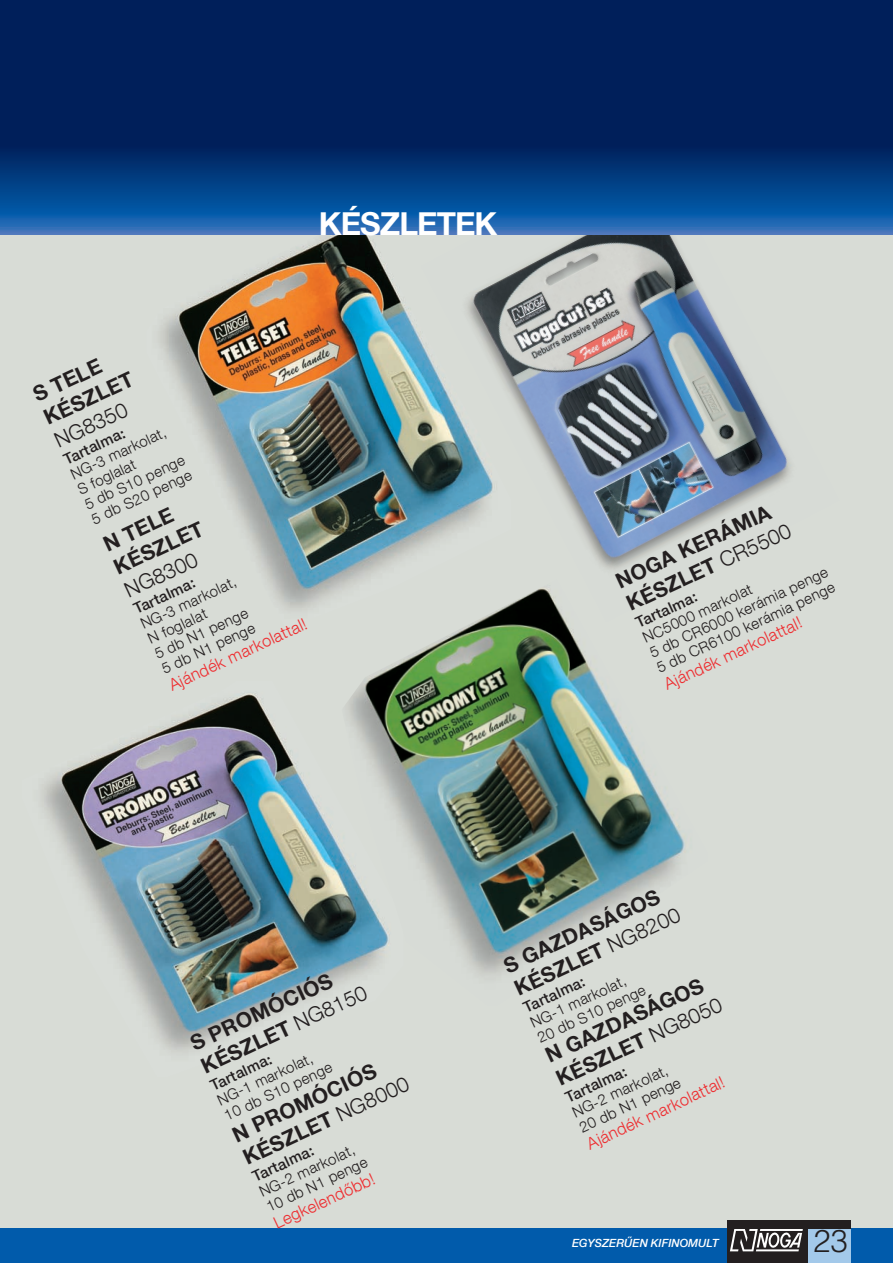
<style>
.page{position:relative;width:893px;height:1263px;background:#d8dcd6}
.page>*{position:absolute;margin:0;border:0;box-sizing:border-box;transform-origin:0 0}
.Szerszámcsoport{font:700 31.65px "Helvetica Neue LT Com";letter-spacing:-.03em;color:#fff}
.t1{font:300 31.5px "Helvetica LT Std";color:#231f20}
.Szerszámcsoport-2{font:700 21px/25.2px "Helvetica Neue LT Com";color:#231f20}
.Szerszámcsoport-3{font:300 16.5px "Helvetica Neue LT Com";color:#ee2e31}
.Szerszámcsoport-4{font:300 15px "Helvetica Neue LT Com";color:#231f20}
.Szerszámcsoport-5{font:500 15px "Helvetica Neue LT Com";color:#231f20}
.SIMPLY_SOPHISTICATED{font:italic 500 11.25px "Helvetica Neue LT Com";color:#fff}
.s1{font-weight:300}
</style>
<div class="page">
<img style="left:160px;top:235px;width:261px;height:374px">
<div style="left:0;top:1229px;width:893px;height:34px;background:#015bab"></div>
<div style="left:727px;top:1220px;width:123px;height:43px;background:#231f20"></div>
<div style="left:808px;top:1229px;width:42px;height:34px;background:#a3c9ea"></div>
<hr style="left:760px;top:1229px;width:43px;height:2px;background:#fff">
<svg style="left:730px;top:1229px;width:72px;height:22px"></svg>
<img style="left:43px;top:694px;width:299px;height:357px">
<img style="left:421px;top:235px;width:370px;height:335px">
<img style="left:342px;top:579px;width:343px;height:403px">
<div style="left:0;top:0;width:893px;height:146px;background:#001f5a"></div>
<div style="left:0;top:145px;width:893px;height:69px;background:linear-gradient(to bottom,#00205a,#015aa8)"></div>
<div style="left:0;top:213px;width:893px;height:22px;background:linear-gradient(to bottom,#005aab,#4b77bc)"></div>
<p class="Szerszámcsoport" style="left:319px;top:203px;width:180px">KÉSZLETEK</p>
<p class="Szerszámcsoport-2" style="left:29px;top:384px;width:75px;rotate:-25deg">S TELE</p>
<p class="Szerszámcsoport-2" style="left:39px;top:406px;width:98px;rotate:-25deg">KÉSZLET<br><span class="s1">NG8350</span></p>
<p class="Szerszámcsoport-4" style="left:68px;top:467px;width:105px;rotate:-25deg">NG-3 markolat,</p>
<p class="Szerszámcsoport-5" style="left:61px;top:452px;width:67px;rotate:-25deg">Tartalma:</p>
<p class="Szerszámcsoport-4" style="left:82px;top:497px;width:110px;rotate:-25deg">5 db S10 penge</p>
<p class="Szerszámcsoport-4" style="left:75px;top:482px;width:64px;rotate:-25deg">S foglalat</p>
<p class="Szerszámcsoport-4" style="left:89px;top:512px;width:110px;rotate:-25deg">5 db S20 penge</p>
<p class="Szerszámcsoport-2" style="left:99px;top:533px;width:76px;rotate:-25deg">N TELE</p>
<p class="Szerszámcsoport-2" style="left:110px;top:556px;width:98px;rotate:-25deg">KÉSZLET<br><span class="s1">NG8300</span></p>
<p class="Szerszámcsoport-4" style="left:138px;top:616px;width:105px;rotate:-25deg">NG-3 markolat,</p>
<p class="Szerszámcsoport-5" style="left:131px;top:601px;width:67px;rotate:-25deg">Tartalma:</p>
<p class="Szerszámcsoport-4" style="left:145px;top:631px;width:65px;rotate:-25deg">N foglalat</p>
<p class="Szerszámcsoport-4" style="left:152px;top:646px;width:103px;rotate:-25deg">5 db N1 penge</p>
<p class="Szerszámcsoport-3" style="left:166px;top:677px;width:151px;rotate:-25deg">Ajándék markolattal!</p>
<p class="Szerszámcsoport-4" style="left:159px;top:661px;width:103px;rotate:-25deg">5 db N1 penge</p>
<p class="Szerszámcsoport-2" style="left:612px;top:570px;width:180px;text-indent:69px;rotate:-25deg">KERÁMIA<br>KÉSZLET <span class="s1">CR 5500</span></p>
<p class="Szerszámcsoport-2" style="left:612px;top:570px;width:30px;rotate:-25deg">NOGA</p>
<p class="Szerszámcsoport-4" style="left:647px;top:645px;width:196px;rotate:-25deg">5 db CR 6000 kerámia penge</p>
<p class="Szerszámcsoport-4" style="left:654px;top:660px;width:196px;rotate:-25deg">5 db CR 6100 kerámia penge</p>
<p class="Szerszámcsoport-4" style="left:640px;top:630px;width:120px;rotate:-25deg">NC5000 markolat</p>
<p class="Szerszámcsoport-5" style="left:633px;top:615px;width:67px;rotate:-25deg">Tartalma:</p>
<p class="Szerszámcsoport-3" style="left:661px;top:676px;width:151px;rotate:-25deg">Ajándék markolattal!</p>
<p class="Szerszámcsoport-2" style="left:186px;top:1032px;width:182px;rotate:-25deg">S PROM ÓC IÓS<br>KÉSZLET <span class="s1">NG8150</span></p>
<p class="Szerszámcsoport-4" style="left:214px;top:1093px;width:105px;rotate:-25deg">NG-1 markolat,</p>
<p class="Szerszámcsoport-5" style="left:207px;top:1078px;width:67px;rotate:-25deg">Tartalma:</p>
<p class="Szerszámcsoport-2" style="left:228px;top:1124px;width:182px;rotate:-25deg">N PROM ÓC IÓS<br>KÉSZLET <span class="s1">NG8000</span></p>
<p class="Szerszámcsoport-4" style="left:221px;top:1107px;width:119px;rotate:-25deg">10 db S10 penge</p>
<p class="Szerszámcsoport-4" style="left:256px;top:1184px;width:105px;rotate:-25deg">NG-2 markolat,</p>
<p class="Szerszámcsoport-5" style="left:249px;top:1169px;width:67px;rotate:-25deg">Tartalma:</p>
<p class="Szerszámcsoport-4" style="left:263px;top:1199px;width:111px;rotate:-25deg">10 db N1 penge</p>
<p class="Szerszámcsoport-3" style="left:270px;top:1214px;width:111px;rotate:-25deg">Legkelendőbb!</p>
<p class="Szerszámcsoport-2" style="left:499px;top:955px;width:182px;rotate:-25deg">S GAZDASÁGOS<br>KÉSZLET <span class="s1">NG8200</span></p>
<p class="Szerszámcsoport-2" style="left:541px;top:1044px;width:182px;rotate:-25deg">N GAZDASÁGOS<br>KÉSZLET <span class="s1">NG8050</span></p>
<p class="Szerszámcsoport-4" style="left:527px;top:1015px;width:105px;rotate:-25deg">NG-1 markolat,</p>
<p class="Szerszámcsoport-5" style="left:521px;top:1000px;width:67px;rotate:-25deg">Tartalma:</p>
<p class="Szerszámcsoport-4" style="left:534px;top:1030px;width:119px;rotate:-25deg">20 db S10 penge</p>
<p class="Szerszámcsoport-4" style="left:569px;top:1105px;width:105px;rotate:-25deg">NG-2 markolat,</p>
<p class="Szerszámcsoport-5" style="left:562px;top:1090px;width:67px;rotate:-25deg">Tartalma:</p>
<p class="Szerszámcsoport-3" style="left:584px;top:1135px;width:151px;rotate:-25deg">Ajándék markolattal!</p>
<p class="Szerszámcsoport-4" style="left:576px;top:1120px;width:111px;rotate:-25deg">20 db N1 penge</p>
<p class="SIMPLY_SOPHISTICATED" style="left:572px;top:1236px;width:148px">EGYSZERŰEN KIFINOMULT</p>
<p class="t1" style="left:813px;top:1221px;width:37px">23</p>
</div>
